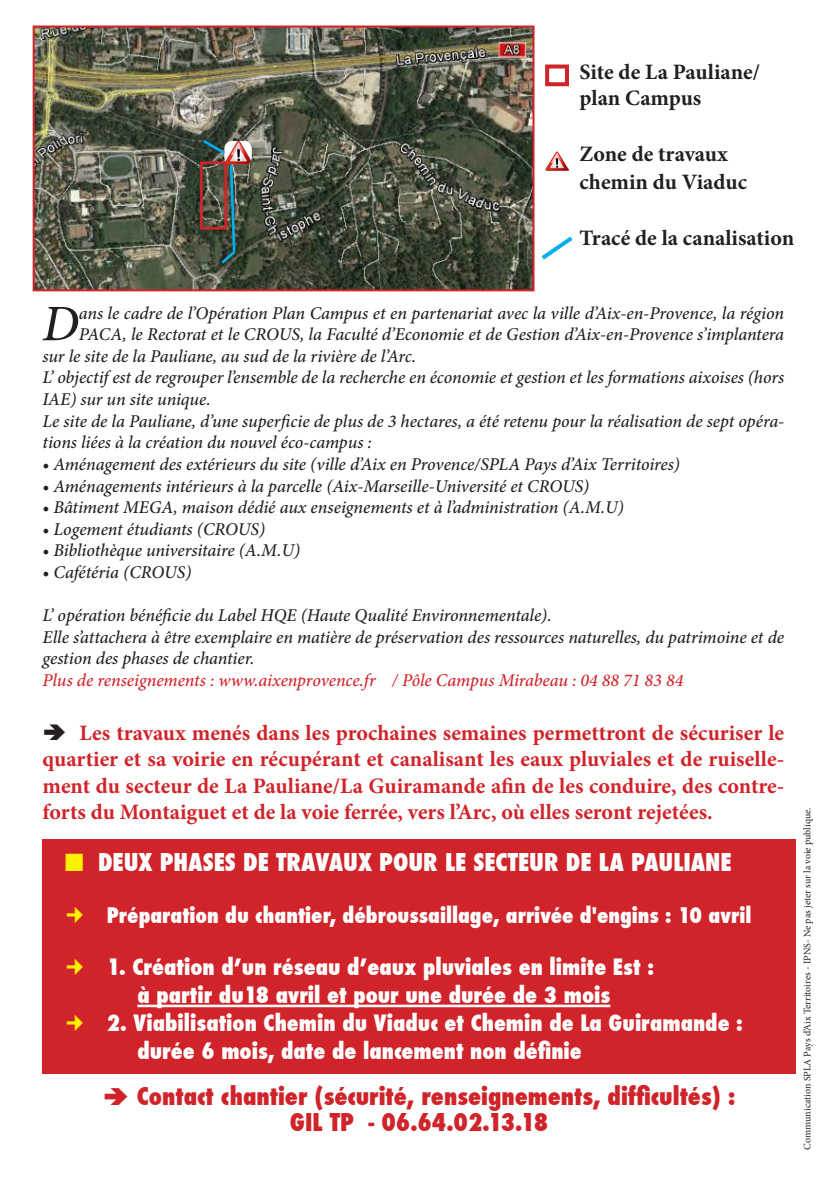
<style>
.page{position:relative;width:840px;height:1191px;background:#fff}
.page>*{position:absolute;margin:0;border:0;box-sizing:border-box;transform-origin:0 0}
.t1{font:italic 500 51.2px "Minion Pro";color:#231f20}
.t2{font:800 condensed 24px "Futura";color:#d1232a}
.t3{font:800 condensed 24px "Futura";color:#fff}
.t4{font:700 22px/26.4px "Minion Pro";color:#d1232a;text-align:justify}
.t5{font:800 condensed 22px/28px "Futura";color:#fff}
.t6{font:700 22px "Minion Pro";color:#231f20}
.t7{font:800 condensed 21px "Futura";color:#fff}
.t8{font:italic 500 18px/21.6px "Minion Pro";letter-spacing:-.005em;color:#231f20}
.t9{font:italic 500 18px "Minion Pro";letter-spacing:-.005em;color:#d1232a}
.t10{font:10px "Minion Pro";color:#231f20}
</style>
<div class="page">
<div style="left:43px;top:839px;width:752px;height:235px;background:#d1232a"></div>
<hr style="left:137px;top:1004px;width:473px;height:3px;background:#fff">
<img style="left:36px;top:29px;width:495px;height:259px">
<img style="left:238px;top:141px;width:14px;height:23px">
<img style="left:200px;top:137px;width:38px;height:129px">
<div style="left:33px;top:26px;width:501px;height:265px;border:2px solid #d1232a"></div>
<div style="left:545px;top:64px;width:23px;height:22px;border:4px solid #d1232a"></div>
<img style="left:545px;top:151px;width:23px;height:20px">
<svg style="left:541px;top:236px;width:32px;height:24px"></svg>
<p class="t6" style="left:579px;top:56px;width:182px">Site de La Pauliane/</p>
<p class="t6" style="left:579px;top:83px;width:123px">plan Campus</p>
<p class="t6" style="left:579px;top:138px;width:149px">Zone de travaux</p>
<p class="t6" style="left:579px;top:167px;width:169px">chemin du Viaduc</p>
<p class="t6" style="left:579px;top:222px;width:216px">Tracé de la canalisation</p>
<p class="t1" style="left:42px;top:289px;width:38px">D</p>
<p class="t8" style="left:79px;top:302px;width:706px">ans le cadre de l’Opération Plan Campus et en partenariat avec la ville d’Aix-en-Provence, la région</p>
<p class="t8" style="left:79px;top:323px;width:706px">PACA, le Rectorat et le CROUS, la Faculté d’Economie et de Gestion d’Aix-en-Provence s’implantera</p>
<p class="t8" style="left:43px;top:345px;width:375px">sur le site de la Pauliane, au sud de la rivière de l’Arc.</p>
<p class="t8" style="left:43px;top:367px;width:742px">L’ objectif est de regrouper l’ensemble de la recherche en économie et gestion et les formations aixoises (hors<br>IAE) sur un site unique.</p>
<p class="t8" style="left:43px;top:410px;width:742px">Le site de la Pauliane, d’une superficie de plus de 3 hectares, a été retenu pour la réalisation de sept opéra&shy;tions liées à la création du nouvel éco-campus :</p>
<p class="t8" style="left:43px;top:453px;width:638px">• Aménagement des extérieurs du site (ville d’Aix en Provence/SPLA Pays d’Aix Territoires)</p>
<p class="t8" style="left:43px;top:475px;width:548px">• Aménagements intérieurs à la parcelle (Aix-Marseille-Université et CROUS)</p>
<p class="t8" style="left:43px;top:496px;width:582px">• Bâtiment MEGA, maison dédié aux enseignements et à l’administration (A.M.U)</p>
<p class="t8" style="left:43px;top:518px;width:224px">• Logement étudiants (CROUS)</p>
<p class="t8" style="left:43px;top:539px;width:259px">• Bibliothèque universitaire (A.M.U)</p>
<p class="t8" style="left:43px;top:561px;width:150px">• Cafétéria (CROUS)</p>
<p class="t8" style="left:43px;top:604px;width:510px">L’ opération bénéficie du Label HQE (Haute Qualité Environnementale).</p>
<p class="t8" style="left:43px;top:626px;width:742px">Elle s’attachera à être exemplaire en matière de préservation des ressources naturelles, du patrimoine et de gestion des phases de chantier.</p>
<p class="t9" style="left:43px;top:668px;width:642px">Plus de renseignements : www.aixenprovence.fr / Pôle Campus Mirabeau : 04 88 71 83 84</p>
<p class="t4" style="left:43px;top:719px;width:742px;text-indent:37px">Les travaux menés dans les prochaines semaines permettront de sécuriser le quartier et sa voirie en récupérant et canalisant les eaux pluviales et de ruiselle&shy;ment du secteur de La Pauliane/La Guiramande afin de les conduire, des contre&shy;forts du Montaiguet et de la voie ferrée, vers l’Arc, où elles seront rejetées.</p>
<p class="t3" style="left:98px;top:845px;width:635px">DEUX PHASES DE TRAVAUX POUR LE SECTEUR DE LA PAULIANE</p>
<p class="t7" style="left:107px;top:901px;width:645px">Préparation du chantier, débroussaillage, arrivée d'engins : 10 avril</p>
<p class="t5" style="left:107px;top:953px;width:548px">1. Création d’un réseau d’eaux pluviales en limite Est :</p>
<p class="t5" style="left:137px;top:981px;width:474px">à partir du18 avril et pour une durée de 3 mois</p>
<p class="t5" style="left:137px;top:1009px;width:606px;text-indent:-30px">2. Viabilisation Chemin du Viaduc et Chemin de La Guiramande : durée 6 mois, date de lancement non définie</p>
<p class="t2" style="left:137px;top:1080px;width:599px">Contact chantier (sécurité, renseignements, difficultés) :</p>
<p class="t2" style="left:290px;top:1106px;width:260px">GIL TP - 06.64.02.13.18</p>
<p class="t10" style="left:800px;top:1149px;width:344px;rotate:-90deg">Communication SPLA Pays d’Aix Territoires - IPNS- Ne pas jeter sur la voie publique.</p>
</div>
